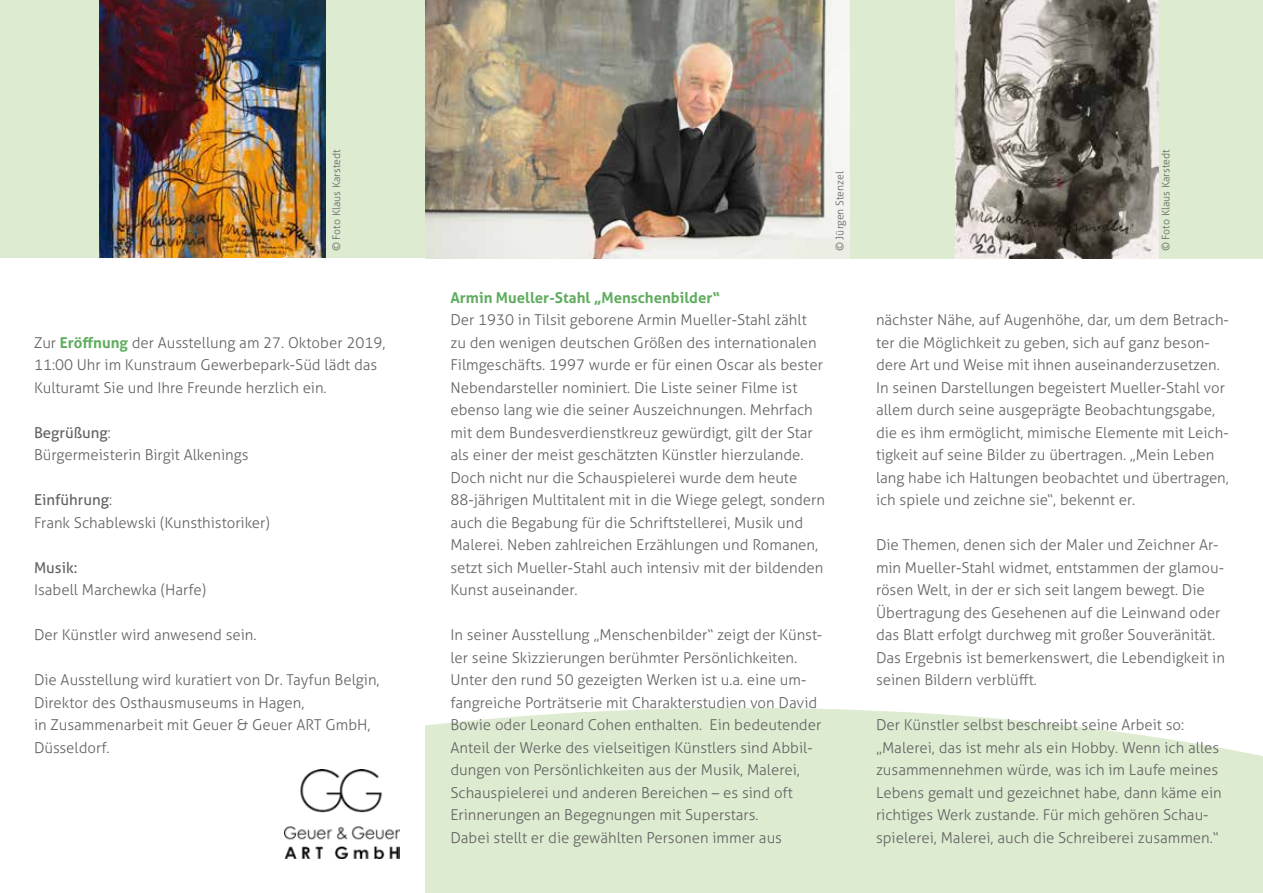
<style>
.page{position:relative;width:1263px;height:893px;background:#fff}
.page>*{position:absolute;margin:0;border:0;box-sizing:border-box;transform-origin:0 0}
.t1{font:300 15px/22.5px "Aller";color:#646363}
.t2{font:700 15px "Aller";color:#60ad60}
.t3{font:15px "Aller";color:#646363}
.t4{font:300 10.5px "Aller";color:#646363}
.s1{font-weight:700;color:#60ad60}
.s2{font-weight:400}
</style>
<div class="page">
<div style="left:425px;top:708px;width:838px;height:185px;background:#ddebd0"></div>
<div style="left:0;top:0;width:425px;height:258px;background:#ddebd0"></div>
<img style="left:100px;top:0;width:225px;height:258px">
<img style="left:425px;top:0;width:425px;height:258px">
<div style="left:850px;top:0;width:413px;height:258px;background:#ddebd0"></div>
<img style="left:955px;top:0;width:203px;height:258px">
<img style="left:284px;top:770px;width:115px;height:88px">
<p class="t4" style="left:330px;top:251px;width:103px;rotate:-90deg">© Foto Klaus Karstedt</p>
<p class="t1" style="left:34px;top:331px;width:353px">Zur <span class="s1">Eröffnung</span> der Ausstellung am 27. Oktober 2019,<br>11:00 Uhr im Kunstraum Gewerbepark-Süd lädt das<br>Kulturamt Sie und Ihre Freunde herzlich ein.</p>
<p class="t1" style="left:34px;top:421px;width:216px"><span class="s2">Begrüßung</span>:<br>Bürgermeisterin Birgit Alkenings</p>
<p class="t1" style="left:34px;top:489px;width:237px"><span class="s2">Einführung</span>:<br>Frank Schablewski (Kunsthistoriker)</p>
<p class="t3" style="left:34px;top:558px;width:45px">Musik:</p>
<p class="t1" style="left:34px;top:579px;width:174px">Isabell Marchewka (Harfe)</p>
<p class="t1" style="left:34px;top:624px;width:224px">Der Künstler wird anwesend sein.</p>
<p class="t1" style="left:34px;top:669px;width:347px">Die Ausstellung wird kuratiert von Dr. Tayfun Belgin, Direktor des Osthausmuseums in Hagen,<br>in Zusammenarbeit mit Geuer &amp; Geuer ART GmbH, Düsseldorf.</p>
<p class="t4" style="left:833px;top:251px;width:81px;rotate:-90deg">© Jürgen Stenzel</p>
<p class="t2" style="left:450px;top:288px;width:271px">Armin Mueller-Stahl „Menschenbilder“</p>
<p class="t1" style="left:450px;top:309px;width:376px">Der 1930 in Tilsit geborene Armin Mueller-Stahl zählt zu den wenigen deutschen Größen des internationalen Filmgeschäfts. 1997 wurde er für einen Oscar als bester Nebendarsteller nominiert. Die Liste seiner Filme ist ebenso lang wie die seiner Auszeichnungen. Mehrfach mit dem Bundesverdienstkreuz gewürdigt, gilt der Star als einer der meist geschätzten Künstler hierzulande.<br>Doch nicht nur die Schauspielerei wurde dem heute 88-jährigen Multitalent mit in die Wiege gelegt, sondern auch die Begabung für die Schriftstellerei, Musik und Malerei. Neben zahlreichen Erzählungen und Romanen, setzt sich Mueller-Stahl auch intensiv mit der bildenden Kunst auseinander.</p>
<p class="t1" style="left:450px;top:624px;width:373px">In seiner Ausstellung „Menschenbilder“ zeigt der Künst&shy;ler seine Skizzierungen berühmter Persönlichkeiten.<br>Unter den rund 50 gezeigten Werken ist u.a. eine um&shy;fangreiche Porträtserie mit Charakterstudien von David Bowie oder Leonard Cohen enthalten. Ein bedeutender Anteil der Werke des vielseitigen Künstlers sind Abbil&shy;dungen von Persönlichkeiten aus der Musik, Malerei, Schauspielerei und anderen Bereichen – es sind oft Erinnerungen an Begegnungen mit Superstars.<br>Dabei stellt er die gewählten Personen immer aus</p>
<p class="t4" style="left:1159px;top:251px;width:103px;rotate:-90deg">© Foto Klaus Karstedt</p>
<p class="t1" style="left:876px;top:309px;width:354px">nächster Nähe, auf Augenhöhe, dar, um dem Betrach&shy;ter die Möglichkeit zu geben, sich auf ganz beson&shy;dere Art und Weise mit ihnen auseinanderzusetzen.<br>In seinen Darstellungen begeistert Mueller-Stahl vor allem durch seine ausgeprägte Beobachtungsgabe, die es ihm ermöglicht, mimische Elemente mit Leich&shy;tigkeit auf seine Bilder zu übertragen. „Mein Leben lang habe ich Haltungen beobachtet und übertragen, ich spiele und zeichne sie“, bekennt er.</p>
<p class="t1" style="left:876px;top:534px;width:350px">Die Themen, denen sich der Maler und Zeichner Ar&shy;min Mueller-Stahl widmet, entstammen der glamou&shy;rösen Welt, in der er sich seit langem bewegt. Die Übertragung des Gesehenen auf die Leinwand oder das Blatt erfolgt durchweg mit großer Souveränität.<br>Das Ergebnis ist bemerkenswert, die Lebendigkeit in seinen Bildern verblüfft.</p>
<p class="t1" style="left:876px;top:714px;width:347px">Der Künstler selbst beschreibt seine Arbeit so: „Malerei, das ist mehr als ein Hobby. Wenn ich alles zusammennehmen würde, was ich im Laufe meines Lebens gemalt und gezeichnet habe, dann käme ein richtiges Werk zustande. Für mich gehören Schau&shy;spielerei, Malerei, auch die Schreiberei zusammen.“</p>
</div>
